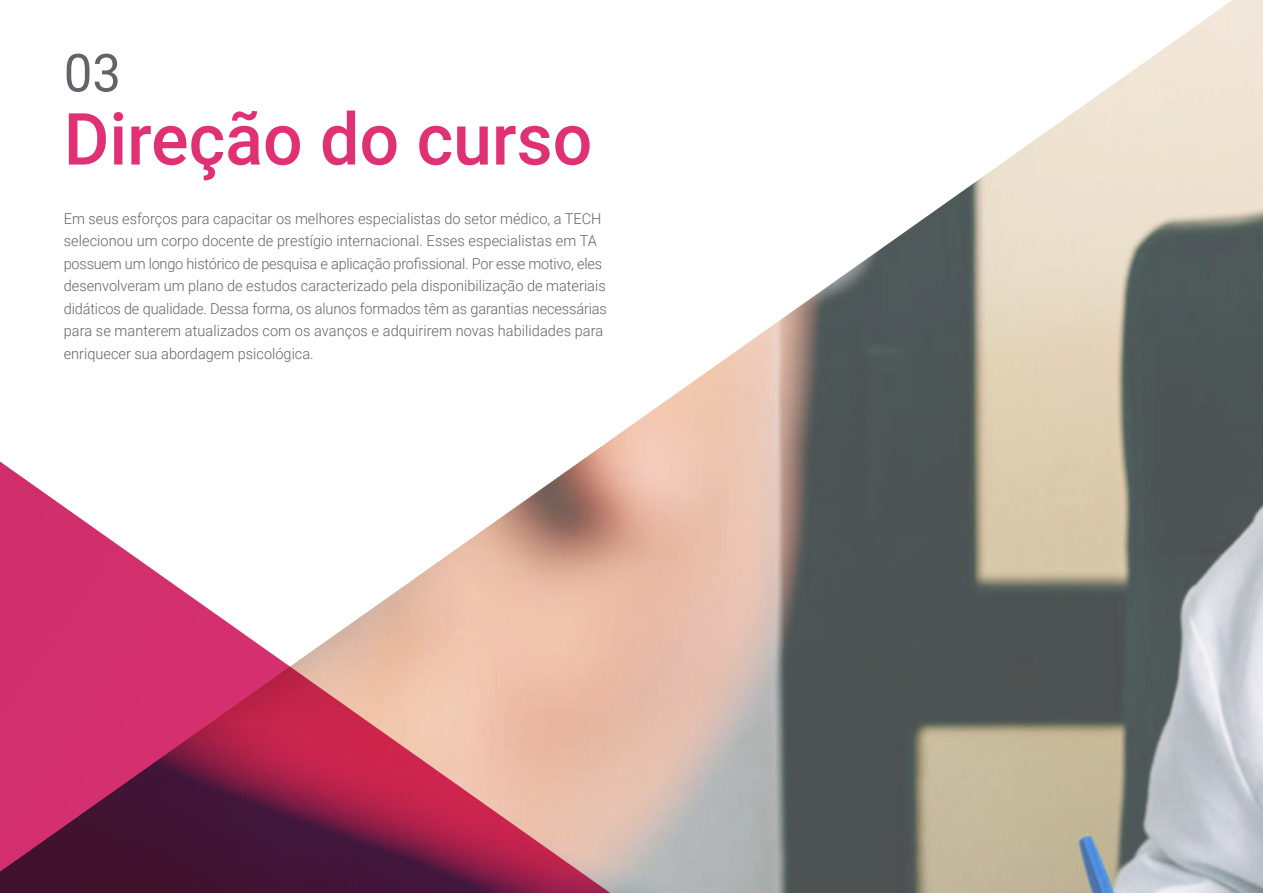
<style>
.page{position:relative;width:1263px;height:893px;background:#fff}
.page>*{position:absolute;margin:0;border:0;box-sizing:border-box;transform-origin:0 0}
.t1{font:500 72px "Roboto";color:#df3174}
.t2{font:52.5px "Roboto";color:#61646a}
.t3{font:300 15px/22.5px "Roboto";color:#61646a}
</style>
<div class="page">
<img style="left:602px;top:0;width:661px;height:893px">
<svg style="left:0;top:446px;width:640px;height:447px"></svg>
<h2 class="t2" style="left:64px;top:36px;width:59px">03</h2>
<h1 class="t1" style="left:64px;top:89px;width:530px">Direção do curso</h1>
<p class="t3" style="left:64px;top:207px;width:545px">Em seus esforços para capacitar os melhores especialistas do setor médico, a TECH selecionou um corpo docente de prestígio internacional. Esses especialistas em TA possuem um longo histórico de pesquisa e aplicação profissional. Por esse motivo, eles desenvolveram um plano de estudos caracterizado pela disponibilização de materiais didáticos de qualidade. Dessa forma, os alunos formados têm as garantias necessárias para se manterem atualizados com os avanços e adquirirem novas habilidades para enriquecer sua abordagem psicológica.</p>
</div>
